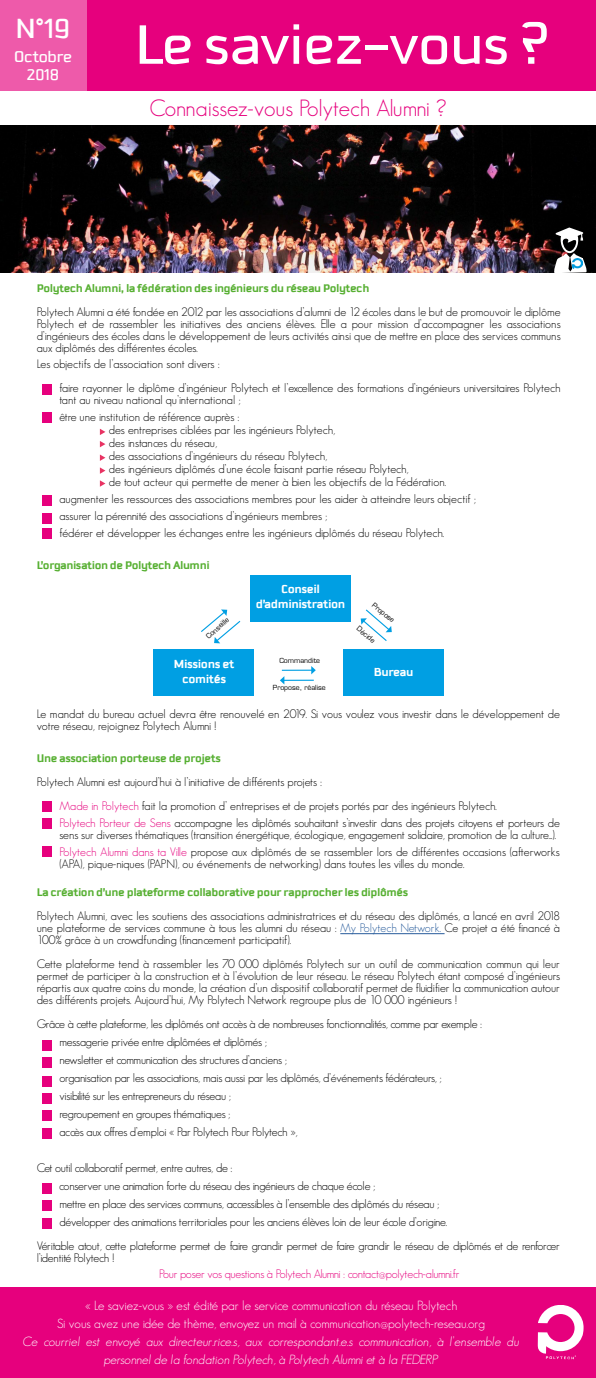
<style>
.page{position:relative;width:596px;height:1378px;background:#fff}
.page>*{position:absolute;margin:0;border:0;box-sizing:border-box;transform-origin:0 0}
.t1{font:500 60px "Downtempo";color:#fff}
.t2{font:500 30px "Downtempo";color:#fff}
.t3{font:300 23px "Geosans";color:#e6007d}
.t4{font:500 17px/18px "Downtempo";letter-spacing:-.01em;color:#fff;text-align:center}
.t5{font:italic 300 13px/18px "Geosans";color:#fff;text-align:center}
.t6{font:300 13px/18px "Geosans";color:#fff;text-align:center}
.t7{font:700 12.7px/15.2px "Downtempo";color:#fff;text-align:center}
.t8{font:300 12px/12px "Geosans";letter-spacing:-.01em;color:#000}
.t9{font:700 12px "Downtempo";color:#56af31}
.t10{font:300 12px "Geosans";letter-spacing:-.02em;color:#e6007d}
.t11{font:500 6.8px "Eurostile";color:#000}
.s1{color:#e6007d}
.s2{color:#275b9b}
</style>
<div class="page">
<hr style="left:340px;top:933px;width:104px;height:1px;background:#275b9b">
<div style="left:0;top:0;width:91px;height:90px;background:#ee5aaa"></div>
<div style="left:87px;top:0;width:508px;height:90px;background:#e6007d"></div>
<div style="left:0;top:1287px;width:595px;height:91px;background:#e6007d"></div>
<svg style="left:537px;top:1305px;width:46px;height:54px"></svg>
<div style="left:42px;top:385px;width:10px;height:10px;background:#e6007d"></div>
<div style="left:42px;top:412px;width:9px;height:10px;background:#e6007d"></div>
<img style="left:0;top:125px;width:595px;height:147px">
<svg style="left:551px;top:227px;width:37px;height:46px"></svg>
<div style="left:42px;top:495px;width:10px;height:10px;background:#e6007d"></div>
<div style="left:42px;top:513px;width:9px;height:10px;background:#e6007d"></div>
<svg style="left:100px;top:429px;width:5px;height:6px"></svg>
<svg style="left:100px;top:441px;width:5px;height:6px"></svg>
<svg style="left:100px;top:454px;width:5px;height:7px"></svg>
<svg style="left:100px;top:467px;width:5px;height:7px"></svg>
<svg style="left:100px;top:480px;width:5px;height:7px"></svg>
<div style="left:42px;top:801px;width:9px;height:11px;background:#e6007d"></div>
<div style="left:42px;top:819px;width:9px;height:10px;background:#e6007d"></div>
<div style="left:42px;top:846px;width:9px;height:11px;background:#e6007d"></div>
<div style="left:250px;top:575px;width:100px;height:47px;background:#009fe3"></div>
<div style="left:154px;top:649px;width:100px;height:47px;background:#009fe3"></div>
<div style="left:343px;top:649px;width:100px;height:47px;background:#009fe3"></div>
<svg style="left:201px;top:609px;width:40px;height:34px"></svg>
<svg style="left:360px;top:609px;width:31px;height:32px"></svg>
<hr style="left:282px;top:669px;width:30px;height:2px;background:#009fe3">
<svg style="left:311px;top:666px;width:4px;height:8px"></svg>
<hr style="left:283px;top:680px;width:30px;height:1px;background:#009fe3">
<svg style="left:280px;top:676px;width:4px;height:8px"></svg>
<div style="left:42px;top:1040px;width:10px;height:10px;background:#e6007d"></div>
<div style="left:42px;top:1057px;width:10px;height:10px;background:#e6007d"></div>
<div style="left:42px;top:1076px;width:9px;height:10px;background:#e6007d"></div>
<div style="left:42px;top:1093px;width:9px;height:10px;background:#e6007d"></div>
<div style="left:42px;top:1110px;width:9px;height:10px;background:#e6007d"></div>
<div style="left:42px;top:1128px;width:9px;height:10px;background:#e6007d"></div>
<div style="left:42px;top:1183px;width:10px;height:10px;background:#e6007d"></div>
<div style="left:42px;top:1200px;width:9px;height:10px;background:#e6007d"></div>
<div style="left:42px;top:1218px;width:10px;height:11px;background:#e6007d"></div>
<div style="left:42px;top:529px;width:9px;height:10px;background:#e6007d"></div>
<h2 class="t2" style="left:16px;top:11px;width:56px">N°19</h2>
<h3 class="t4" style="left:14px;top:47px;width:59px">Octobre<br>2018</h3>
<h1 class="t1" style="left:135px;top:10px;width:412px">Le saviez-vous ?</h1>
<h3 class="t3" style="left:149px;top:95px;width:298px">Connaissez-vous Polytech Alumni ?</h3>
<p class="t9" style="left:37px;top:281px;width:333px">Polytech Alumni, la fédération des ingénieurs du réseau Polytech</p>
<p class="t8" style="left:37px;top:305px;width:525px;text-align:justify">Polytech Alumni a été fondée en 2012 par les associations d’alumni de 12 écoles dans le but de promouvoir le diplôme Polytech et de rassembler les initiatives des anciens élèves. Elle a pour mission d’accompagner les associations d’ingénieurs des écoles dans le développement de leurs activités ainsi que de mettre en place des services communs aux diplômés des différentes écoles.</p>
<p class="t8" style="left:59px;top:351px;width:502px;line-height:24px;text-indent:-23px">Les objectifs de l’association sont divers :<br>faire rayonner le diplôme d’ingénieur Polytech et l’excellence des formations d’ingénieurs universitaires Polytech</p>
<p class="t8" style="left:59px;top:391px;width:183px;line-height:17px">tant au niveau national qu’international ; être une institution de référence auprès :</p>
<p class="t8" style="left:109px;top:423px;width:339px;line-height:13px">des entreprises ciblées par les ingénieurs Polytech,<br>des instances du réseau,<br>des associations d’ingénieurs du réseau Polytech,<br>des ingénieurs diplômés d’une école faisant partie réseau Polytech,<br>de tout acteur qui permette de mener à bien les objectifs de la Fédération.</p>
<p class="t8" style="left:59px;top:490px;width:418px;line-height:17px">augmenter les ressources des associations membres pour les aider à atteindre leurs objectif ; assurer la pérennité des associations d’ingénieurs membres ;<br>fédérer et développer les échanges entre les ingénieurs diplômés du réseau Polytech.</p>
<p class="t9" style="left:37px;top:558px;width:174px">L’organisation de Polytech Alumni</p>
<p class="t11" style="left:204px;top:634px;width:30px;rotate:-42deg">Conseille</p>
<p class="t7" style="left:256px;top:581px;width:90px">Conseil d’administration</p>
<p class="t11" style="left:375px;top:600px;width:28px;rotate:40deg">Propose</p>
<p class="t11" style="left:360px;top:624px;width:23px;rotate:40deg">Décide</p>
<p class="t11" style="left:279px;top:656px;width:42px">Commandite</p>
<p class="t11" style="left:273px;top:683px;width:54px">Propose, réalise</p>
<p class="t7" style="left:174px;top:656px;width:62px">Missions et comités</p>
<p class="t7" style="left:373px;top:664px;width:41px">Bureau</p>
<p class="t8" style="left:37px;top:708px;width:524px">Le mandat du bureau actuel devra être renouvelé en 2019. Si vous voulez vous investir dans le développement de votre réseau, rejoignez Polytech Alumni !</p>
<p class="t9" style="left:37px;top:751px;width:185px">Une association porteuse de projets</p>
<p class="t8" style="left:59px;top:770px;width:438px;line-height:24px;text-indent:-23px">Polytech Alumni est aujourd’hui à l’initiative de différents projets :<br><span class="s1">Made in Polytech</span> fait la promotion d’ entreprises et de projets portés par des ingénieurs Polytech.</p>
<p class="t8" style="left:59px;top:817px;width:501px"><span class="s1">Polytech Porteur de Sens</span> accompagne les diplômés souhaitant s’investir dans des projets citoyens et porteurs de sens sur diverses thématiques (transition énergétique, écologique, engagement solidaire, promotion de la culture...).</p>
<p class="t8" style="left:59px;top:846px;width:501px"><span class="s1">Polytech Alumni dans ta Ville</span> propose aux diplômés de se rassembler lors de différentes occasions (afterworks (APA), pique-niques (PAPN), ou événements de networking) dans toutes les villes du monde.</p>
<p class="t9" style="left:37px;top:885px;width:372px">La création d’une plateforme collaborative pour rapprocher les diplômés</p>
<p class="t8" style="left:37px;top:910px;width:524px;text-align:justify">Polytech Alumni, avec les soutiens des associations administratrices et du réseau des diplômés, a lancé en avril 2018 une plateforme de services commune à tous les alumni du réseau : <span class="s2">My Polytech Network.</span> Ce projet a été financé à 100% grâce à un crowdfunding (financement participatif).</p>
<p class="t8" style="left:37px;top:958px;width:524px;text-align:justify">Cette plateforme tend à rassembler les 70 000 diplômés Polytech sur un outil de communication commun qui leur permet de participer à la construction et à l’évolution de leur réseau. Le réseau Polytech étant composé d’ingénieurs répartis aux quatre coins du monde, la création d’un dispositif collaboratif permet de fluidifier la communication autour des différents projets. Aujourd’hui, My Polytech Network regroupe plus de 10 000 ingénieurs !</p>
<p class="t8" style="left:59px;top:1015px;width:424px;line-height:18px;text-indent:-23px">Grâce à cette plateforme, les diplômés ont accès à de nombreuses fonctionnalités, comme par exemple : messagerie privée entre diplômées et diplômés ;<br>newsletter et communication des structures d’anciens ;<br>organisation par les associations, mais aussi par les diplômés, d’événements fédérateurs, ;<br>visibilité sur les entrepreneurs du réseau ;<br>regroupement en groupes thématiques ;<br>accès aux offres d’emploi « Par Polytech Pour Polytech »,</p>
<p class="t8" style="left:59px;top:1159px;width:389px;line-height:18px;text-indent:-23px">Cet outil collaboratif permet, entre autres, de :<br>conserver une animation forte du réseau des ingénieurs de chaque école ;<br>mettre en place des services communs, accessibles à l’ensemble des diplômés du réseau ; développer des animations territoriales pour les anciens élèves loin de leur école d’origine.</p>
<p class="t8" style="left:37px;top:1240px;width:524px">Véritable atout, cette plateforme permet de faire grandir permet de faire grandir le réseau de diplômés et de renforcer l’identité Polytech !</p>
<p class="t10" style="left:159px;top:1267px;width:302px">Pour poser vos questions à Polytech Alumni : contact@polytech-alumni.fr</p>
<p class="t6" style="left:57px;top:1296px;width:429px">« Le saviez-vous » est édité par le service communication du réseau Polytech<br>Si vous avez une idée de thème, envoyez un mail à communication@polytech-reseau.org</p>
<p class="t5" style="left:23px;top:1332px;width:497px">Ce courriel est envoyé aux directeur.rice.s, aux correspondant.e.s communication, à l’ensemble du personnel de la fondation Polytech, à Polytech Alumni et à la FEDERP</p>
</div>
